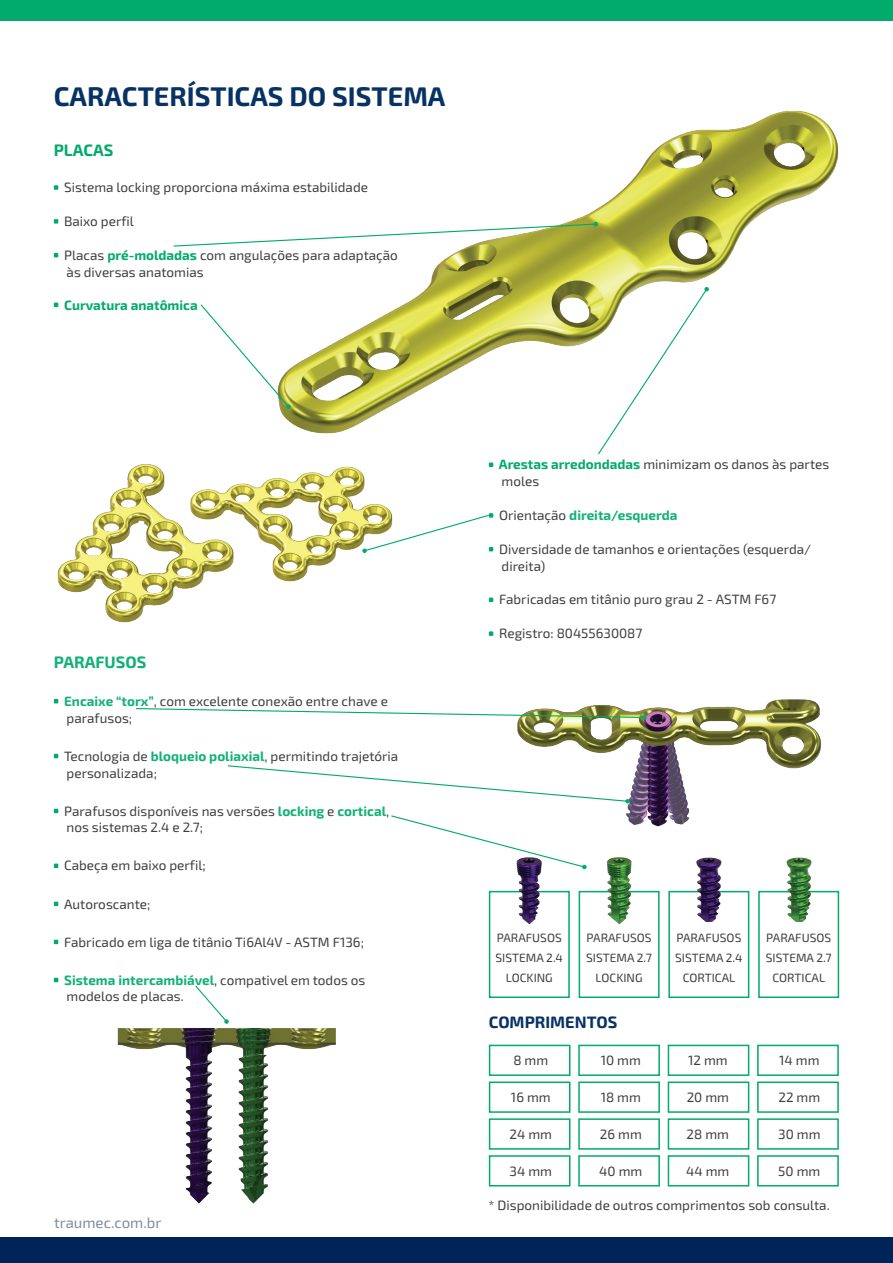
<style>
.page{position:relative;width:893px;height:1263px;background:#fff}
.page>*{position:absolute;margin:0;border:0;box-sizing:border-box;transform-origin:0 0}
.t1{font:700 27px "Exo 2";color:#073264}
.t2{font:700 16.5px "Exo 2";color:#073264}
.t3{font:700 16.5px "Exo 2";color:#12b178}
.t4{font:700 16.5px "Exo 2";color:#00ab6b}
.t5{font:15px "Exo 2";color:#7f8f9c}
.t6{font:13.5px/16.8px "Exo 2";color:#3e3e3f}
.t7{font:700 13.5px "Exo 2";color:#12b178}
.t8{font:700 13.5px "Exo 2";color:#00ab6b}
.t9{font:12px/19.8px "Exo 2";color:#3e3e3f;text-align:center}
.s1{font-weight:700;color:#00ab6b}
.s2{font-weight:700;color:#12b178}
.s3{font-weight:400;color:#3e3e3f}
</style>
<div class="page">
<div style="left:0;top:1237px;width:893px;height:26px;background:#002359"></div>
<div style="left:0;top:0;width:893px;height:20px;background:#00ab6b"></div>
<div style="left:489px;top:1045px;width:81px;height:31px;background:#fff;border:2px solid #00ab6b"></div>
<div style="left:489px;top:1118px;width:81px;height:32px;background:#fff;border:2px solid #00ab6b"></div>
<div style="left:489px;top:1081px;width:81px;height:32px;background:#fff;border:2px solid #00ab6b"></div>
<div style="left:668px;top:1045px;width:81px;height:31px;background:#fff;border:2px solid #00ab6b"></div>
<div style="left:668px;top:1118px;width:81px;height:32px;background:#fff;border:2px solid #00ab6b"></div>
<div style="left:668px;top:1081px;width:81px;height:32px;background:#fff;border:2px solid #00ab6b"></div>
<div style="left:668px;top:1155px;width:81px;height:31px;background:#fff;border:2px solid #00ab6b"></div>
<div style="left:578px;top:1045px;width:82px;height:31px;background:#fff;border:2px solid #00ab6b"></div>
<div style="left:578px;top:1118px;width:82px;height:32px;background:#fff;border:2px solid #00ab6b"></div>
<div style="left:578px;top:1081px;width:82px;height:32px;background:#fff;border:2px solid #00ab6b"></div>
<div style="left:578px;top:1155px;width:82px;height:31px;background:#fff;border:2px solid #00ab6b"></div>
<div style="left:489px;top:1155px;width:81px;height:31px;background:#fff;border:2px solid #00ab6b"></div>
<div style="left:757px;top:1045px;width:82px;height:31px;background:#fff;border:2px solid #00ab6b"></div>
<div style="left:757px;top:1118px;width:82px;height:32px;background:#fff;border:2px solid #00ab6b"></div>
<div style="left:757px;top:1081px;width:82px;height:32px;background:#fff;border:2px solid #00ab6b"></div>
<div style="left:757px;top:1155px;width:82px;height:31px;background:#fff;border:2px solid #00ab6b"></div>
<svg style="left:54px;top:699px;width:4px;height:4px"></svg>
<svg style="left:54px;top:754px;width:4px;height:4px"></svg>
<svg style="left:54px;top:809px;width:4px;height:4px"></svg>
<svg style="left:54px;top:863px;width:4px;height:5px"></svg>
<svg style="left:54px;top:902px;width:4px;height:4px"></svg>
<svg style="left:54px;top:940px;width:4px;height:4px"></svg>
<svg style="left:54px;top:978px;width:4px;height:4px"></svg>
<div style="left:489px;top:891px;width:81px;height:107px;background:#fff;border:2px solid #00ab6b"></div>
<div style="left:668px;top:891px;width:81px;height:107px;background:#fff;border:2px solid #00ab6b"></div>
<div style="left:579px;top:891px;width:81px;height:107px;background:#fff;border:2px solid #00ab6b"></div>
<div style="left:758px;top:891px;width:81px;height:107px;background:#fff;border:2px solid #00ab6b"></div>
<img style="left:512px;top:869px;width:34px;height:56px">
<img style="left:602px;top:857px;width:34px;height:67px">
<img style="left:692px;top:857px;width:34px;height:65px">
<img style="left:783px;top:857px;width:31px;height:65px">
<img style="left:117px;top:1028px;width:219px;height:176px">
<img style="left:517px;top:699px;width:304px;height:128px">
<img style="left:280px;top:110px;width:559px;height:324px">
<svg style="left:54px;top:185px;width:4px;height:5px"></svg>
<svg style="left:54px;top:219px;width:4px;height:5px"></svg>
<svg style="left:54px;top:253px;width:4px;height:4px"></svg>
<svg style="left:54px;top:303px;width:4px;height:4px"></svg>
<svg style="left:173px;top:222px;width:425px;height:25px"></svg>
<svg style="left:200px;top:303px;width:91px;height:106px"></svg>
<svg style="left:597px;top:287px;width:112px;height:168px"></svg>
<svg style="left:489px;top:462px;width:4px;height:5px"></svg>
<svg style="left:489px;top:598px;width:4px;height:4px"></svg>
<svg style="left:489px;top:631px;width:4px;height:5px"></svg>
<svg style="left:135px;top:707px;width:512px;height:13px"></svg>
<svg style="left:228px;top:765px;width:402px;height:38px"></svg>
<svg style="left:391px;top:814px;width:196px;height:55px"></svg>
<svg style="left:195px;top:985px;width:34px;height:39px"></svg>
<img style="left:240px;top:466px;width:152px;height:116px">
<img style="left:57px;top:464px;width:183px;height:159px">
<svg style="left:362px;top:513px;width:131px;height:40px"></svg>
<h1 class="t1" style="left:54px;top:81px;width:393px">CARACTERÍSTICAS DO SISTEMA</h1>
<p class="t4" style="left:54px;top:140px;width:61px">PLACAS</p>
<p class="t6" style="left:64px;top:179px;width:305px">Sistema locking proporciona máxima estabilidade</p>
<p class="t6" style="left:64px;top:213px;width:71px">Baixo perfil</p>
<p class="t6" style="left:64px;top:247px;width:335px">Placas <span class="s1">pré-moldadas</span> com angulações para adaptação às diversas anatomias</p>
<p class="t8" style="left:64px;top:297px;width:135px">Curvatura anatômica</p>
<p class="t3" style="left:54px;top:652px;width:94px">PARAFUSOS</p>
<p class="t6" style="left:64px;top:693px;width:325px"><span class="s2">Encaixe “torx”</span>, com excelente conexão entre chave e parafusos;</p>
<p class="t6" style="left:64px;top:748px;width:336px">Tecnologia de <span class="s2">bloqueio poliaxial</span>, permitindo trajetória personalizada;</p>
<p class="t6" style="left:64px;top:803px;width:327px">Parafusos disponíveis nas versões <span class="s2">locking</span> e <span class="s2">cortical</span>, nos sistemas 2.4 e 2.7;</p>
<p class="t6" style="left:64px;top:857px;width:143px">Cabeça em baixo perfil;</p>
<p class="t6" style="left:64px;top:896px;width:88px">Autoroscante;</p>
<p class="t6" style="left:64px;top:934px;width:301px">Fabricado em liga de titânio Ti6Al4V - ASTM F136;</p>
<p class="t6" style="left:64px;top:972px;width:303px"><span class="s2">Sistema intercambiável</span>, compativel em todos os modelos de placas.</p>
<p class="t5" style="left:54px;top:1214px;width:109px">traumec.com.br</p>
<p class="t6" style="left:499px;top:457px;width:332px"><span class="s1">Arestas arredondadas</span> minimizam os danos às partes moles</p>
<p class="t7" style="left:499px;top:507px;width:180px"><span class="s3">Orientação</span> direita/esquerda</p>
<p class="t6" style="left:499px;top:541px;width:314px">Diversidade de tamanhos e orientações (esquerda/ direita)</p>
<p class="t6" style="left:499px;top:592px;width:279px">Fabricadas em titânio puro grau 2 - ASTM F67</p>
<p class="t6" style="left:499px;top:625px;width:145px">Registro: 80455630087</p>
<p class="t9" style="left:496px;top:928px;width:69px">PARAFUSOS<br>SISTEMA 2.4<br>LOCKING</p>
<p class="t9" style="left:586px;top:928px;width:67px">PARAFUSOS<br>SISTEMA 2.7<br>LOCKING</p>
<p class="t9" style="left:675px;top:928px;width:69px">PARAFUSOS<br>SISTEMA 2.4<br>CORTICAL</p>
<p class="t9" style="left:766px;top:928px;width:67px">PARAFUSOS<br>SISTEMA 2.7<br>CORTICAL</p>
<p class="t2" style="left:489px;top:1012px;width:130px">COMPRIMENTOS</p>
<p class="t6" style="left:513px;top:1052px;width:36px">8 mm</p>
<p class="t6" style="left:601px;top:1052px;width:42px">10 mm</p>
<p class="t6" style="left:688px;top:1052px;width:41px">12 mm</p>
<p class="t6" style="left:779px;top:1052px;width:42px">14 mm</p>
<p class="t6" style="left:511px;top:1089px;width:41px">16 mm</p>
<p class="t6" style="left:601px;top:1089px;width:42px">18 mm</p>
<p class="t6" style="left:687px;top:1089px;width:44px">20 mm</p>
<p class="t6" style="left:778px;top:1089px;width:43px">22 mm</p>
<p class="t6" style="left:510px;top:1126px;width:44px">24 mm</p>
<p class="t6" style="left:600px;top:1126px;width:43px">26 mm</p>
<p class="t6" style="left:687px;top:1126px;width:44px">28 mm</p>
<p class="t6" style="left:778px;top:1126px;width:44px">30 mm</p>
<p class="t6" style="left:510px;top:1163px;width:44px">34 mm</p>
<p class="t6" style="left:599px;top:1163px;width:45px">40 mm</p>
<p class="t6" style="left:686px;top:1163px;width:45px">44 mm</p>
<p class="t6" style="left:778px;top:1163px;width:44px">50 mm</p>
<p class="t6" style="left:488px;top:1197px;width:343px">* Disponibilidade de outros comprimentos sob consulta.</p>
</div>
